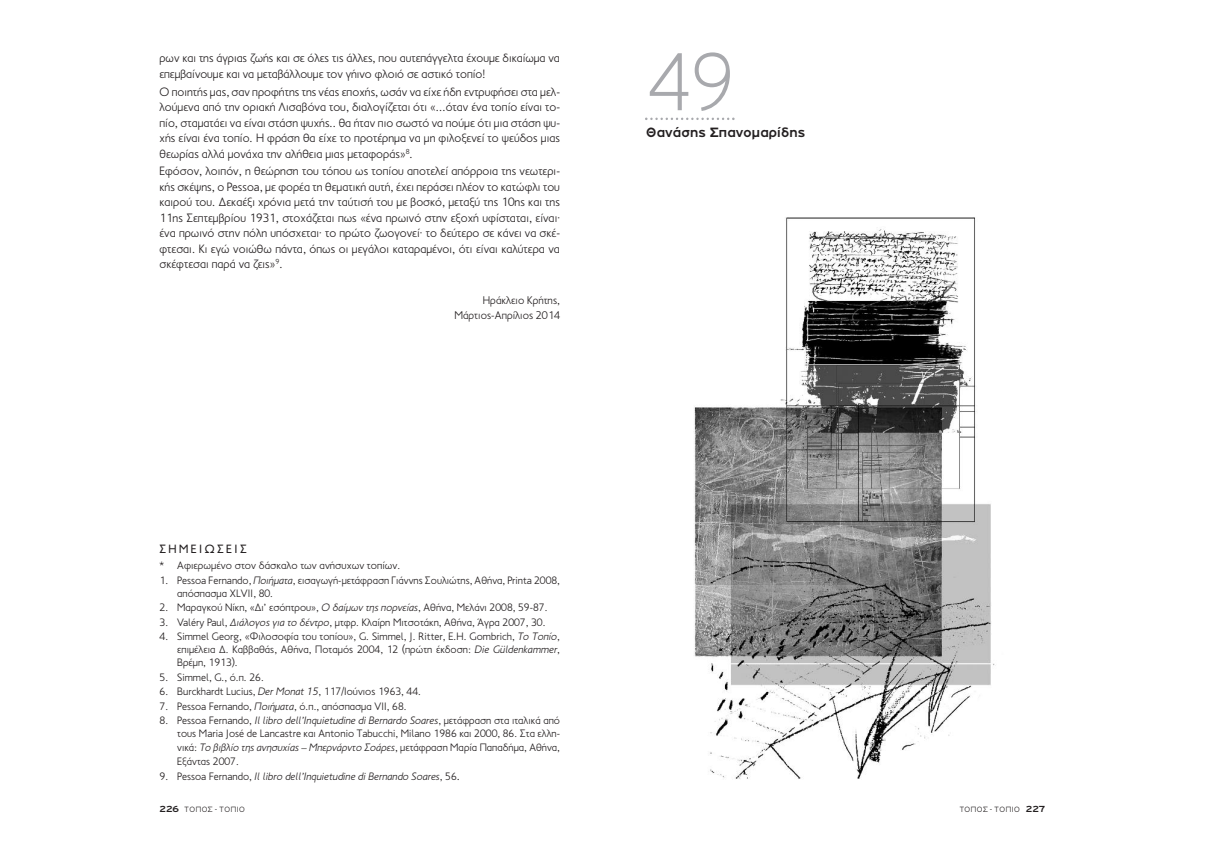
<style>
.page{position:relative;width:1205px;height:851px;background:#fff}
.page>*{position:absolute;margin:0;border:0;box-sizing:border-box;transform-origin:0 0}
.t1{font:100 87.5px "PF Highway Gothic Cond";color:#a8a9ad}
.t2{font:700 14.38px "PF Highway Gothic Ext";letter-spacing:.015em;color:#231f20;scale:.93 1}
.t3{font:300 12.25px/15.4px "PF Transport";color:#231f20;text-align:justify}
.t4{font:12.12px "PF Transport";letter-spacing:.2em;color:#231f20}
.t5{font:300 11.25px/15.4px "PF Transport";letter-spacing:.005em;color:#231f20;text-align:right}
.t6{font:300 10.88px/13px "PF Transport";letter-spacing:.005em;color:#231f20;text-align:justify}
.t7{font:italic 300 10.88px "PF Transport";letter-spacing:.005em;color:#231f20}
.t8{font:300 8.12px "PF Highway Gothic Ext";letter-spacing:.075em;color:#231f20;scale:.95 1}
.s1{font-family:"Garamond";font-weight:400}
.s2{font-style:italic}
.s3{font-family:"CF Garamond";font-weight:400}
.s4{font-style:normal}
.s5{font-style:normal;font-size:12.25px}
.s6{font-weight:700;font-size:9.38px}
</style>
<div class="page">
<svg style="left:645px;top:118px;width:89px;height:2px"></svg>
<img style="left:694px;top:217px;width:301px;height:562px">
<p class="t3" style="left:159px;top:51px;width:402px">ρων και της άγριας ζωής και σε όλες τις άλλες, που αυτεπάγγελτα έχουμε δικαίωμα να επεμβαίνουμε και να μεταβάλλουμε τον γήινο φλοιό σε αστικό τοπίο!</p>
<p class="t3" style="left:159px;top:84px;width:402px">Ο ποιητής μας, σαν προφήτης της νέας εποχής, ωσάν να είχε ήδη εντρυφήσει στα μελ&shy;λούμενα από την οριακή Λισαβόνα του, διαλογίζεται ότι «...όταν ένα τοπίο είναι το&shy;πίο, σταματάει να είναι στάση ψυχής.. θα ήταν πιο σωστό να πούμε ότι μια στάση ψυ&shy;χής είναι ένα τοπίο. Η φράση θα είχε το προτέρημα να μη φιλοξενεί το ψεύδος μιας θεωρίας αλλά μονάχα την αλήθεια μιας μεταφοράς»<sup>8</sup>.</p>
<p class="t3" style="left:159px;top:164px;width:402px">Εφόσον, λοιπόν, η θεώρηση του τόπου ως τοπίου αποτελεί απόρροια της νεωτερι&shy;κής σκέψης, ο Pessoa, με φορέα τη θεματική αυτή, έχει περάσει πλέον το κατώφλι του καιρού του. Δεκαέξι χρόνια μετά την ταύτισή του με βοσκό, μεταξύ της 10ης και της 11ης Σεπτεμβρίου 1931, στοχάζεται πως «ένα πρωινό στην εξοχή υφίσταται, είναι<span class="s1">· </span>ένα πρωινό στην πόλη υπόσχεται<span class="s1">·</span> το πρώτο ζωογονεί<span class="s1">·</span> το δεύτερο σε κάνει να σκέ&shy;φτεσαι. Κι εγώ νοιώθω πάντα, όπως οι μεγάλοι καταραμένοι, ότι είναι καλύτερα να σκέφτεσαι παρά να ζεις»<sup>9</sup>.</p>
<p class="t5" style="left:454px;top:292px;width:107px">Ηράκλειο Κρήτης,<br>Μάρτιος-Απρίλιος 2014</p>
<h1 class="t1" style="left:646px;top:38px;width:90px">49</h1>
<p class="t2" style="left:646px;top:124px;width:172px">Θανάσης Σπανομαρίδης</p>
<p class="t4" style="left:159px;top:541px;width:89px">ΣΗΜΕΙΩΣΕΙΣ</p>
<p class="t6" style="left:159px;top:559px;width:242px">* Αφιερωμένο στον δάσκαλο των ανήσυχων τοπίων.</p>
<p class="t6" style="left:177px;top:573px;width:384px;text-indent:-18px">1. Pessoa Fernando, <span class="s2">Ποιήματα</span>, εισαγωγή-μετάφραση Γιάννης Σουλιώτης, Αθήνα, Printa 2008, απόσπασμα XLVII, 80.</p>
<p class="t6" style="left:159px;top:601px;width:390px">2. Μαραγκού Νίκη, «Δι’ εσόπτρου», <span class="s2">Ο δαίμων της πορνείας</span>, Αθήνα, Μελάνι 2008, 59-87.</p>
<p class="t6" style="left:159px;top:615px;width:388px">3. Valéry Paul, <span class="s2">Διάλογος για το δέντρο</span>, μτφρ. Κλαίρη Μιτσοτάκη, Αθήνα, Άγρα 2007, 30.</p>
<p class="t6" style="left:177px;top:629px;width:384px;text-indent:-18px">4. Simmel Georg, «Φιλοσοφία του τοπίου», G. Simmel, J. Ritter, E.H. Gombrich, <span class="s2">Το Τοπίο</span>, επιμέλεια Δ. Καββαθάς, Αθήνα, Ποταμός 2004, 12 (πρώτη έκδοση: <span class="s2">Die Güldenkammer</span>, Βρέμη, 1913).</p>
<p class="t6" style="left:159px;top:670px;width:106px">5. Simmel, G., ό.π. 26.</p>
<p class="t6" style="left:159px;top:684px;width:263px">6. Burckhardt Lucius, <span class="s2">Der Monat 15</span>, 117/Ιούνιος 1963, 44.</p>
<p class="t6" style="left:159px;top:699px;width:249px">7. Pessoa Fernando, <span class="s2">Ποιήματα</span>, ό.π., απόσπασμα VII, 68.</p>
<p class="t6" style="left:177px;top:713px;width:384px;line-height:13.5px;text-indent:-18px">8. Pessoa Fernando, <span class="s2">Il libro dell’Inquietudine di Bernardo Soares</span>, μετάφραση στα ιταλικά από τους Maria José de Lancastre και Antonio Tabucchi, Milano 1986 και 2000, 86. Στα ελλη&shy;νικά: <span class="s2">Το βιβλίο της ανησυχίας</span> <span class="s3">–</span> <span class="s2">Μπερνάρντο Σοάρες</span>, μετάφραση Μαρία Παπαδήμα, Αθήνα, Εξάντας 2007.</p>
<p class="t7" style="left:159px;top:770px;width:302px"><span class="s4">9. Pessoa Fernando,</span> Il libro dell’Inquietudine di Bernando Soares<span class="s4">, 56</span><span class="s5">.</span></p>
<p class="t8" style="left:159px;top:804px;width:91px"><span class="s6">226</span> ΤΟΠΟΣ - ΤΟΠΙΟ</p>
<p class="t8" style="left:959px;top:804px;width:92px">ΤΟΠΟΣ - ΤΟΠΙΟ <span class="s6">227</span></p>
</div>
